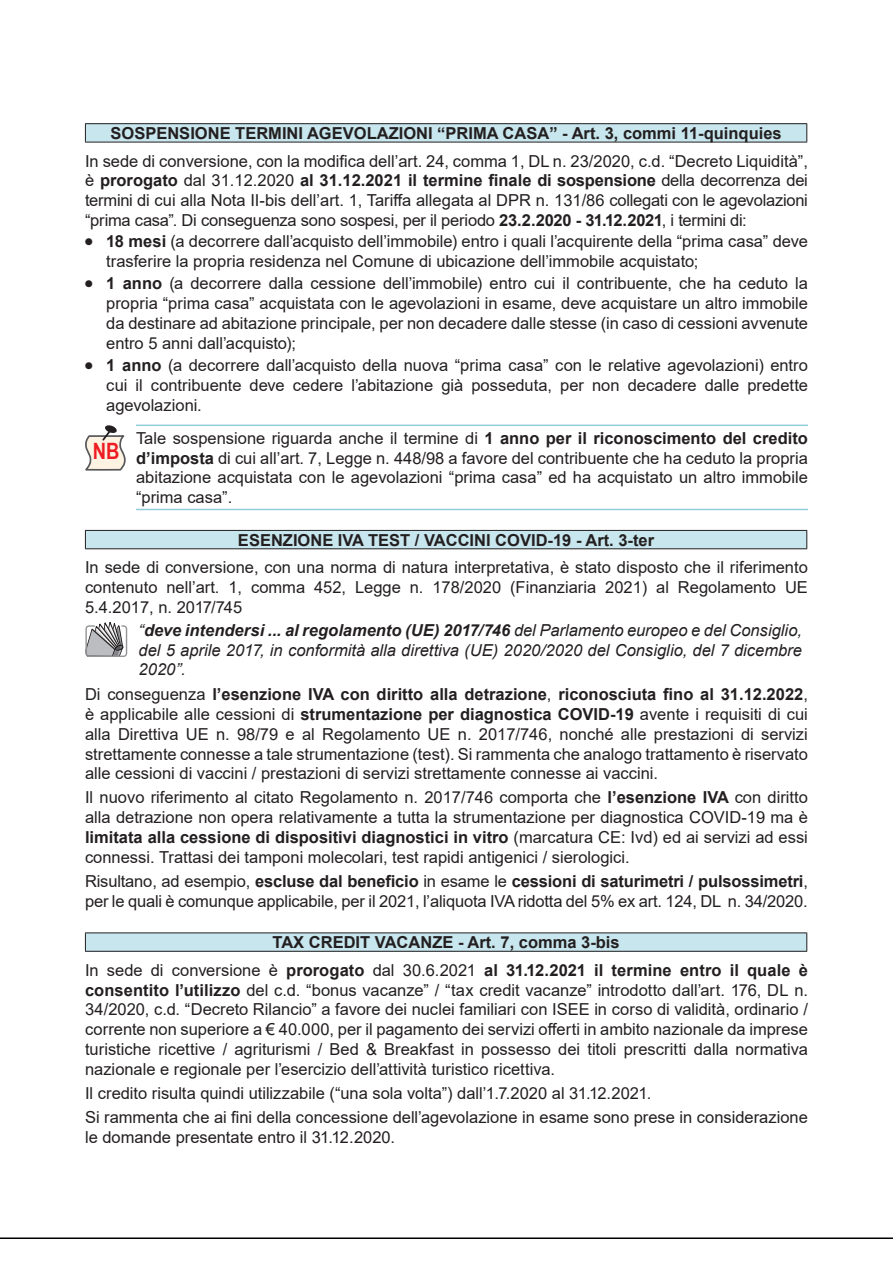
<style>
.page{position:relative;width:893px;height:1263px;background:#fff}
.page>*{position:absolute;margin:0;border:0;box-sizing:border-box;transform-origin:0 0}
.t1{font:700 22.5px "Arial Narrow";color:#ee1d23}
.t2{font:16.5px/19.8px "Arial";color:#231f20;text-align:justify}
.t3{font:700 16.5px/27.6px "Arial";color:#231f20;text-align:center}
.t4{font:italic 16.5px/19.8px "Arial";color:#231f20;text-align:justify}
.s1{font-weight:700}
.s2{font-weight:400}
</style>
<div class="page">
<div style="left:85px;top:124px;width:722px;height:18px;background:#c8e6ed"></div>
<hr style="left:85px;top:123px;width:722px;height:1px;background:#231f20">
<svg style="left:85px;top:124px;width:1px;height:18px"></svg>
<svg style="left:806px;top:124px;width:1px;height:18px"></svg>
<hr style="left:85px;top:142px;width:722px;height:1px;background:#231f20">
<hr style="left:136px;top:425px;width:672px;height:1px;background:#92cddc">
<hr style="left:136px;top:509px;width:672px;height:1px;background:#92cddc">
<svg style="left:85px;top:425px;width:41px;height:46px"></svg>
<div style="left:85px;top:530px;width:722px;height:19px;background:#c8e6ed"></div>
<hr style="left:85px;top:530px;width:722px;height:1px;background:#231f20">
<svg style="left:85px;top:531px;width:1px;height:17px"></svg>
<svg style="left:806px;top:531px;width:1px;height:17px"></svg>
<hr style="left:85px;top:548px;width:722px;height:1px;background:#231f20">
<svg style="left:87px;top:621px;width:41px;height:34px"></svg>
<div style="left:85px;top:625px;width:42px;height:32px;border:1px solid #939598;border-radius:3px"></div>
<div style="left:85px;top:933px;width:722px;height:18px;background:#c8e6ed"></div>
<hr style="left:85px;top:932px;width:722px;height:1px;background:#231f20">
<svg style="left:85px;top:933px;width:1px;height:18px"></svg>
<svg style="left:806px;top:933px;width:1px;height:18px"></svg>
<hr style="left:85px;top:951px;width:722px;height:1px;background:#231f20">
<hr style="left:0;top:1237px;width:893px;height:2px;background:#000">
<p class="t3" style="left:111px;top:119px;width:673px">SOSPENSIONE TERMINI AGEVOLAZIONI “PRIMA CASA” - Art. 3, commi 11-quinquies</p>
<p class="t2" style="left:85px;top:151px;width:724px">In sede di conversione, con la modifica dell’art. 24, comma 1, DL n. 23/2020, c.d. “Decreto Liquidità”, è <span class="s1">prorogato</span> dal 31.12.2020 <span class="s1">al 31.12.2021 il termine finale di sospensione</span> della decorrenza dei termini di cui alla Nota II-bis dell’art. 1, Tariffa allegata al DPR n. 131/86 collegati con le agevolazioni “prima casa”. Di conseguenza sono sospesi, per il periodo <span class="s1">23.2.2020 - 31.12.2021</span>, i termini di:</p>
<p class="t2" style="left:106px;top:231px;width:703px"><span class="s1">18 mesi</span> (a decorrere dall’acquisto dell’immobile) entro i quali l’acquirente della “prima casa” deve trasferire la propria residenza nel Comune di ubicazione dell’immobile acquistato;</p>
<p class="t2" style="left:106px;top:273px;width:703px"><span class="s1">1 anno</span> (a decorrere dalla cessione dell’immobile) entro cui il contribuente, che ha ceduto la propria “prima casa” acquistata con le agevolazioni in esame, deve acquistare un altro immobile da destinare ad abitazione principale, per non decadere dalle stesse (in caso di cessioni avvenute entro 5 anni dall’acquisto);</p>
<p class="t2" style="left:106px;top:355px;width:703px"><span class="s1">1 anno</span> (a decorrere dall’acquisto della nuova “prima casa” con le relative agevolazioni) entro cui il contribuente deve cedere l’abitazione già posseduta, per non decadere dalle predette agevolazioni.</p>
<h1 class="t1" style="left:93px;top:434px;width:28px">NB</h1>
<p class="t2" style="left:136px;top:428px;width:673px">Tale sospensione riguarda anche il termine di <span class="s1">1 anno per il riconoscimento del credito d’imposta</span> di cui all’art. 7, Legge n. 448/98 a favore del contribuente che ha ceduto la propria abitazione acquistata con le agevolazioni “prima casa” ed ha acquistato un altro immobile “prima casa”.</p>
<p class="t3" style="left:238px;top:526px;width:418px">ESENZIONE IVA TEST / VACCINI COVID-19 - Art. 3-ter</p>
<p class="t2" style="left:85px;top:557px;width:724px">In sede di conversione, con una norma di natura interpretativa, è stato disposto che il riferimento contenuto nell’art. 1, comma 452, Legge n. 178/2020 (Finanziaria 2021) al Regolamento UE 5.4.2017, n. 2017/745</p>
<p class="t4" style="left:139px;top:620px;width:665px">“<span class="s1">deve intendersi ... al regolamento (UE) 2017/746</span> del Parlamento europeo e del Consiglio, del 5 aprile 2017, in conformità alla direttiva (UE) 2020/2020 del Consiglio, del 7 dicembre 2020”.</p>
<p class="t2" style="left:85px;top:684px;width:724px">Di conseguenza <span class="s1">l’esenzione IVA con diritto alla detrazione</span>, <span class="s1">riconosciuta fino al 31.12.2022</span>, è applicabile alle cessioni di <span class="s1">strumentazione per diagnostica COVID-19</span> avente i requisiti di cui alla Direttiva UE n. 98/79 e al Regolamento UE n. 2017/746, nonché alle prestazioni di servizi strettamente connesse a tale strumentazione (test). Si rammenta che analogo trattamento è riservato alle cessioni di vaccini / prestazioni di servizi strettamente connesse ai vaccini.</p>
<p class="t2" style="left:85px;top:788px;width:724px">Il nuovo riferimento al citato Regolamento n. 2017/746 comporta che <span class="s1">l’esenzione IVA</span> con diritto alla detrazione non opera relativamente a tutta la strumentazione per diagnostica COVID-19 ma è <span class="s1">limitata alla cessione di dispositivi diagnostici in vitro</span> (marcatura CE: Ivd) ed ai servizi ad essi connessi. Trattasi dei tamponi molecolari, test rapidi antigenici / sierologici.</p>
<p class="t2" style="left:85px;top:871px;width:724px">Risultano, ad esempio, <span class="s1">escluse dal beneficio</span> in esame le <span class="s1">cessioni di saturimetri / pulsossimetri</span>, per le quali è comunque applicabile, per il 2021, l’aliquota IVA ridotta del 5% ex art. 124, DL n. 34/2020.</p>
<p class="t3" style="left:85px;top:929px;width:724px">TAX CREDIT VACANZE - Art. 7, comma 3-bis<br><span class="s2">In sede di conversione è</span> prorogato <span class="s2">dal 30.6.2021</span> al 31.12.2021 il termine entro il quale è</p>
<p class="t2" style="left:85px;top:980px;width:724px"><span class="s1">consentito l’utilizzo</span> del c.d. “bonus vacanze” / “tax credit vacanze” introdotto dall’art. 176, DL n.<br>34/2020, c.d. “Decreto Rilancio” a favore dei nuclei familiari con ISEE in corso di validità, ordinario / corrente non superiore a € 40.000, per il pagamento dei servizi offerti in ambito nazionale da imprese turistiche ricettive / agriturismi / Bed &amp; Breakfast in possesso dei titoli prescritti dalla normativa nazionale e regionale per l’esercizio dell’attività turistico ricettiva.</p>
<p class="t2" style="left:85px;top:1081px;width:724px;line-height:24px">Il credito risulta quindi utilizzabile (“una sola volta”) dall’1.7.2020 al 31.12.2021.<br>Si rammenta che ai fini della concessione dell’agevolazione in esame sono prese in considerazione</p>
<p class="t2" style="left:85px;top:1127px;width:312px">le domande presentate entro il 31.12.2020.</p>
</div>
